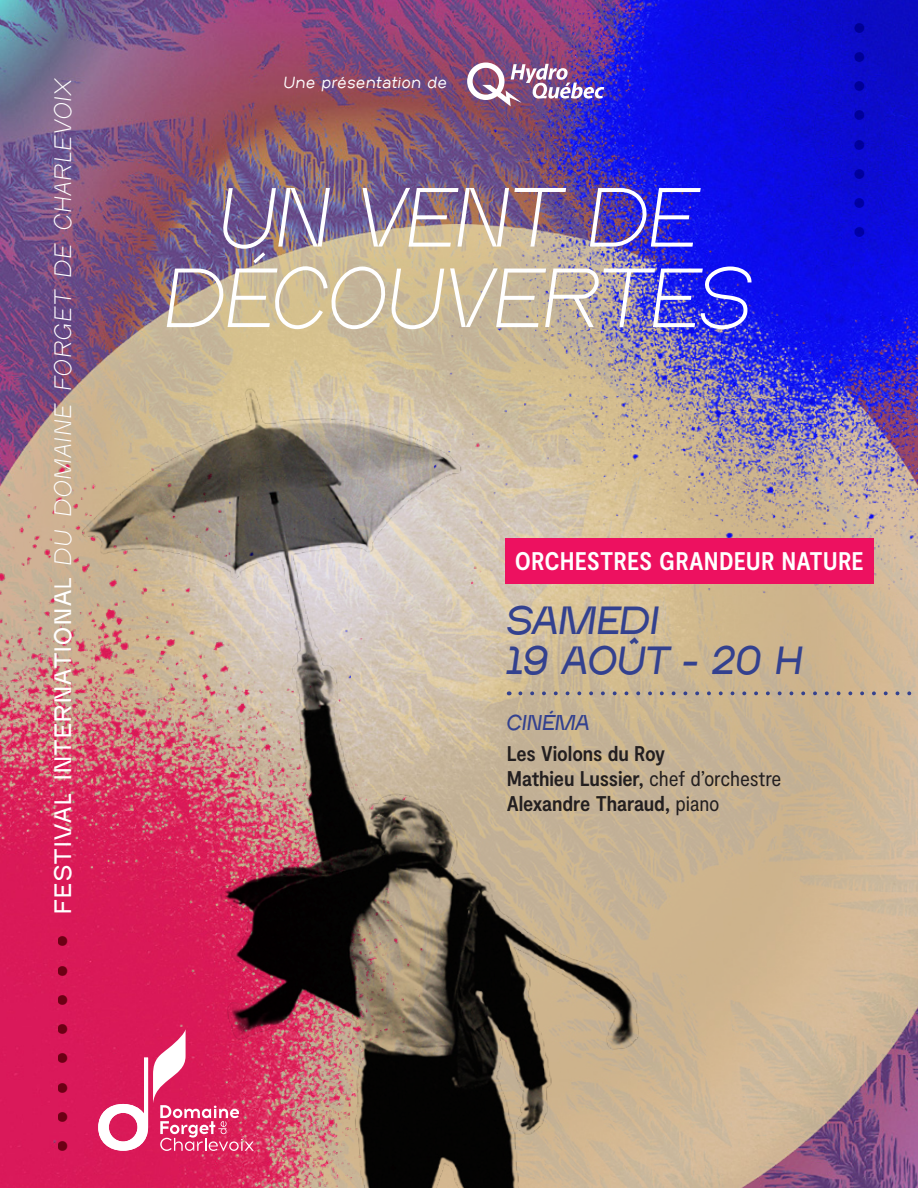
<style>
.page{position:relative;width:918px;height:1188px;background:#fff}
.page>*{position:absolute;margin:0;border:0;box-sizing:border-box;transform-origin:0 0}
.t1{font:italic 300 70.35px "Amberes Grotesk";color:#fff}
.Date_Rose{font:italic 700 33px/40.5px "Amberes Grotesk";letter-spacing:-.015em;color:#33418f}
.Oeuvres_de_noir{font:700 condensed 25.5px "Moderat";letter-spacing:.005em;color:#fff}
.Collaboration_petit{font:700 condensed 21.3px "Moderat";letter-spacing:-.01em;color:#231f20}
.t2{font:italic 300 19.95px "Amberes Grotesk";letter-spacing:.085em;color:#fff}
.Nom_événement_rose{font:italic 700 18px "Amberes Grotesk";color:#33418f}
.t3{font:italic 13.5px "Amberes Grotesk";letter-spacing:.05em;color:#fff}
.s1{font-weight:700;font-style:normal}
.s2{font-weight:400;font-style:normal}
.s3{font-weight:400}
</style>
<div class="page">
<img style="left:0;top:0;width:446px;height:225px">
<img style="left:0;top:225px;width:918px;height:963px">
<img style="left:446px;top:0;width:472px;height:595px">
<img style="left:0;top:268px;width:808px;height:920px">
<img style="left:467px;top:63px;width:137px;height:43px">
<svg style="left:98px;top:1029px;width:156px;height:122px"></svg>
<svg style="left:520px;top:691px;width:398px;height:4px;background:#a79992"></svg>
<div style="left:505px;top:538px;width:368px;height:46px;background:#ed1160"></div>
<svg style="left:855px;top:23px;width:9px;height:214px;background:#0b0bcf"></svg>
<div style="left:58px;top:937px;width:10px;height:214px;background:#da195a"></div>
<p class="t2" style="left:49px;top:914px;width:838px;rotate:-90deg"><span class="s1">festival internationa</span><span class="s2">l</span> du domaine forget de charlevoix</p>
<p class="t3" style="left:284px;top:74px;width:164px">Une présentation de</p>
<p class="t1" style="left:220px;top:170px;width:480px">UN VENT DE</p>
<p class="t1" style="left:165px;top:251px;width:589px">DÉCOUVERTES</p>
<p class="Oeuvres_de_noir" style="left:515px;top:546px;width:350px">ORCHESTRES GRANDEUR NATURE</p>
<p class="Date_Rose" style="left:507px;top:600px;width:298px">SAMEDI<br>19 AOÛT - 20 H</p>
<p class="Nom_événement_rose" style="left:507px;top:710px;width:85px">CINÉMA</p>
<p class="Collaboration_petit" style="left:507px;top:741px;width:160px">Les Violons du Roy</p>
<p class="Collaboration_petit" style="left:507px;top:766px;width:276px">Mathieu Lussier, <span class="s3">chef d’orchestre</span></p>
<p class="Collaboration_petit" style="left:507px;top:792px;width:214px">Alexandre Tharaud, <span class="s3">piano</span></p>
</div>
